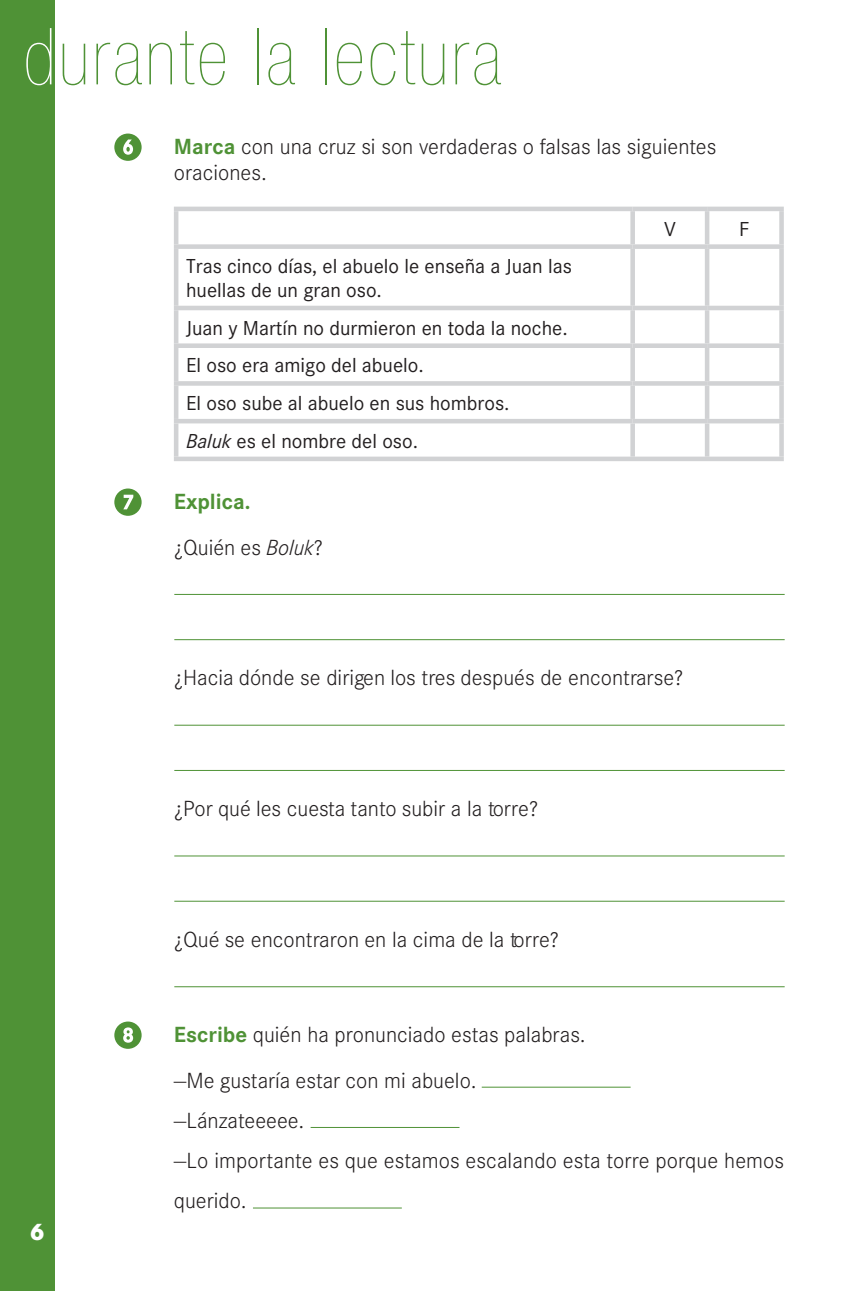
<style>
.page{position:relative;width:844px;height:1291px;background:#fff}
.page>*{position:absolute;margin:0;border:0;box-sizing:border-box;transform-origin:0 0}
.t1{font:900 condensed 78.75px "Helvetica Neue";letter-spacing:.04em;color:#4f9236}
.t2{font:800 24.5px "Corporate S";color:#fff}
.t3{font:300 22.75px/45.1px "Corporate S";color:#231f20}
.t4{font:21px/37.6px "Corporate S";color:#231f20}
.s1{color:#fff}
.s2{font-weight:700;color:#4f9236}
.s3{font-style:italic}
</style>
<div class="page">
<div style="left:174px;top:206px;width:458px;height:5px;background:#d1d2d4"></div>
<hr style="left:174px;top:211px;width:4px;height:33px;background:#d1d2d4">
<div style="left:632px;top:206px;width:75px;height:5px;background:#d1d2d4"></div>
<div style="left:630px;top:211px;width:5px;height:33px;background:#d1d2d4"></div>
<div style="left:707px;top:206px;width:77px;height:5px;background:#d1d2d4"></div>
<hr style="left:705px;top:211px;width:4px;height:33px;background:#d1d2d4">
<div style="left:779px;top:211px;width:5px;height:33px;background:#d1d2d4"></div>
<div style="left:174px;top:244px;width:458px;height:5px;background:#d1d2d4"></div>
<hr style="left:174px;top:249px;width:4px;height:57px;background:#d1d2d4">
<div style="left:632px;top:244px;width:75px;height:5px;background:#d1d2d4"></div>
<div style="left:630px;top:249px;width:5px;height:57px;background:#d1d2d4"></div>
<div style="left:707px;top:244px;width:77px;height:5px;background:#d1d2d4"></div>
<hr style="left:705px;top:249px;width:4px;height:57px;background:#d1d2d4">
<div style="left:779px;top:249px;width:5px;height:57px;background:#d1d2d4"></div>
<hr style="left:174px;top:306px;width:458px;height:4px;background:#d1d2d4">
<hr style="left:174px;top:310px;width:4px;height:33px;background:#d1d2d4">
<hr style="left:632px;top:306px;width:75px;height:4px;background:#d1d2d4">
<div style="left:630px;top:310px;width:5px;height:33px;background:#d1d2d4"></div>
<hr style="left:707px;top:306px;width:77px;height:4px;background:#d1d2d4">
<hr style="left:705px;top:310px;width:4px;height:33px;background:#d1d2d4">
<div style="left:779px;top:310px;width:5px;height:33px;background:#d1d2d4"></div>
<div style="left:174px;top:343px;width:458px;height:5px;background:#d1d2d4"></div>
<hr style="left:174px;top:348px;width:4px;height:33px;background:#d1d2d4">
<div style="left:632px;top:343px;width:75px;height:5px;background:#d1d2d4"></div>
<div style="left:630px;top:348px;width:5px;height:33px;background:#d1d2d4"></div>
<div style="left:707px;top:343px;width:77px;height:5px;background:#d1d2d4"></div>
<hr style="left:705px;top:348px;width:4px;height:33px;background:#d1d2d4">
<div style="left:779px;top:348px;width:5px;height:33px;background:#d1d2d4"></div>
<hr style="left:174px;top:381px;width:458px;height:4px;background:#d1d2d4">
<hr style="left:174px;top:385px;width:4px;height:34px;background:#d1d2d4">
<hr style="left:632px;top:381px;width:75px;height:4px;background:#d1d2d4">
<div style="left:630px;top:385px;width:5px;height:34px;background:#d1d2d4"></div>
<hr style="left:707px;top:381px;width:77px;height:4px;background:#d1d2d4">
<hr style="left:705px;top:385px;width:4px;height:34px;background:#d1d2d4">
<div style="left:779px;top:385px;width:5px;height:34px;background:#d1d2d4"></div>
<hr style="left:174px;top:419px;width:458px;height:4px;background:#d1d2d4">
<hr style="left:174px;top:423px;width:4px;height:33px;background:#d1d2d4">
<hr style="left:632px;top:419px;width:75px;height:4px;background:#d1d2d4">
<div style="left:630px;top:423px;width:5px;height:33px;background:#d1d2d4"></div>
<hr style="left:707px;top:419px;width:77px;height:4px;background:#d1d2d4">
<hr style="left:705px;top:423px;width:4px;height:33px;background:#d1d2d4">
<div style="left:779px;top:423px;width:5px;height:33px;background:#d1d2d4"></div>
<div style="left:174px;top:456px;width:610px;height:5px;background:#d1d2d4"></div>
<hr style="left:174px;top:594px;width:610px;height:1px;background:#4f9236">
<hr style="left:174px;top:639px;width:610px;height:1px;background:#4f9236">
<hr style="left:174px;top:724px;width:610px;height:1px;background:#4f9236">
<hr style="left:174px;top:770px;width:610px;height:1px;background:#4f9236">
<hr style="left:174px;top:855px;width:610px;height:1px;background:#4f9236">
<hr style="left:174px;top:900px;width:610px;height:1px;background:#4f9236">
<hr style="left:174px;top:986px;width:610px;height:1px;background:#4f9236">
<hr style="left:482px;top:1086px;width:148px;height:1px;background:#4f9236">
<hr style="left:311px;top:1126px;width:148px;height:1px;background:#4f9236">
<hr style="left:253px;top:1207px;width:149px;height:1px;background:#4f9236">
<svg style="left:114px;top:133px;width:28px;height:28px"></svg>
<svg style="left:114px;top:488px;width:28px;height:27px"></svg>
<svg style="left:114px;top:1021px;width:28px;height:27px"></svg>
<div style="left:0;top:0;width:55px;height:1290px;background:#4f9236"></div>
<h1 class="t1" style="left:23px;top:28px;width:479px"><span class="s1">d</span>urante la lectura</h1>
<p class="t3" style="left:174px;top:134px;width:544px;line-height:25.4px"><span class="s2">Marca</span> con una cruz si son verdaderas o falsas las siguientes oraciones.</p>
<p class="t4" style="left:186px;top:255px;width:387px;line-height:23.6px">Tras cinco días, el abuelo le enseña a Juan las huellas de un gran oso.</p>
<p class="t4" style="left:186px;top:309px;width:383px">Juan y Martín no durmieron en toda la noche.<br>El oso era amigo del abuelo.<br>El oso sube al abuelo en sus hombros.<br><span class="s3">Baluk</span> es el nombre del oso.</p>
<p class="t3" style="left:174px;top:479px;width:151px"><span class="s2">Explica.<br></span>¿Quién es <span class="s3">Boluk</span>?</p>
<p class="t4" style="left:664px;top:210px;width:13px">V</p>
<p class="t4" style="left:739px;top:210px;width:12px">F</p>
<p class="t3" style="left:174px;top:655px;width:511px">¿Hacia dónde se dirigen los tres después de encontrarse?</p>
<p class="t3" style="left:174px;top:786px;width:366px">¿Por qué les cuesta tanto subir a la torre?</p>
<p class="t3" style="left:174px;top:917px;width:387px">¿Qué se encontraron en la cima de la torre?</p>
<p class="t2" style="left:30px;top:1216px;width:17px">6</p>
<p class="t3" style="left:174px;top:1012px;width:413px"><span class="s2">Escribe</span> quién ha pronunciado estas palabras. —Me gustaría estar con mi abuelo.</p>
<p class="t3" style="left:174px;top:1100px;width:612px;line-height:40.2px">—Lánzateeeee.<br>—Lo importante es que estamos escalando esta torre porque hemos querido.</p>
</div>
